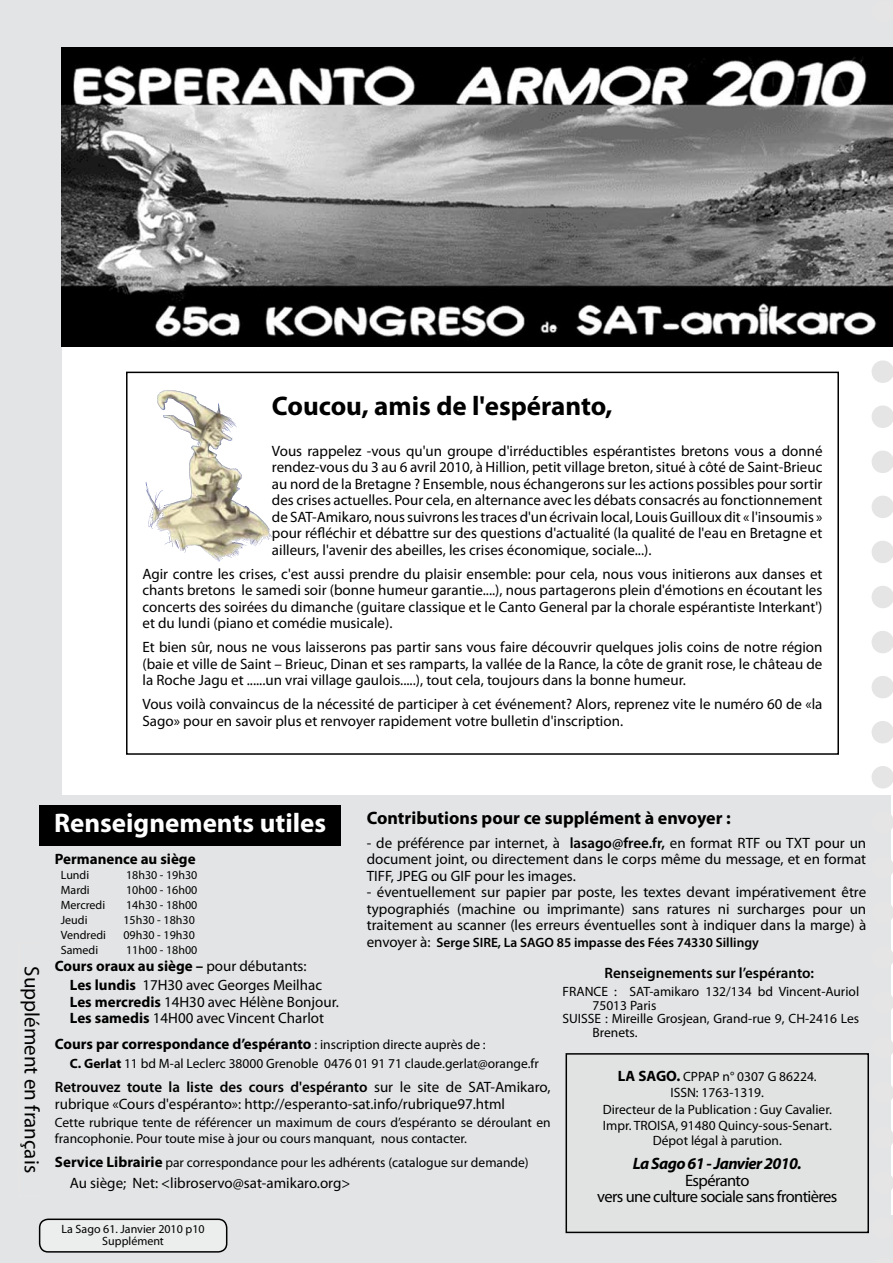
<style>
.page{position:relative;width:893px;height:1263px;background:#fff}
.page>*{position:absolute;margin:0;border:0;box-sizing:border-box;transform-origin:0 0}
.t1{font:700 27px "Myriad Pro";color:#000}
.t2{font:700 27px "Myriad Pro";color:#fefefe}
.t3{font:21px "Myriad Pro";color:#000}
.t4{font:700 18px "Myriad Pro";color:#000}
.t5{font:16.5px/16.5px "Myriad Pro";letter-spacing:-.035em;color:#000;text-align:center}
.t6{font:italic 700 16.5px "Myriad Pro";letter-spacing:-.035em;color:#000}
.t7{font:15px/16.5px "Myriad Pro";color:#000;text-align:justify}
.t8{font:700 15px "Myriad Pro";color:#000}
.t9{font:600 15px "Myriad Pro";color:#000}
.t10{font:13.5px/16.5px "Myriad Pro";color:#000}
.t11{font:600 13.5px "Myriad Pro";color:#000}
.t12{font:12px/12px "Myriad Pro";color:#000;text-align:center}
.s1{font-weight:600}
.s2{font-weight:400;font-size:15px}
.s3{font-weight:700}
.s4{font-weight:400;font-size:13.5px}
.s5{font-weight:700;font-size:15px}
</style>
<div class="page">
<div style="left:0;top:0;width:62px;height:1263px;background:#e3e4e5"></div>
<div style="left:0;top:1215px;width:893px;height:48px;background:#e3e4e5"></div>
<div style="left:40px;top:1219px;width:187px;height:33px;background:#eceded;border-radius:9px"></div>
<div style="left:39px;top:1218px;width:188px;height:34px;border:2px solid #000;border-radius:9px"></div>
<div style="left:0;top:0;width:893px;height:48px;background:#e3e4e5"></div>
<div style="left:126px;top:372px;width:713px;height:383px;border:2px solid #000"></div>
<div style="left:40px;top:795px;width:851px;height:423px;background:#e3e4e5"></div>
<div style="left:566px;top:1053px;width:303px;height:180px;border:2px solid #000"></div>
<div style="left:39px;top:805px;width:302px;height:41px;background:#000"></div>
<svg style="left:871px;top:360px;width:22px;height:830px"></svg>
<img style="left:157px;top:390px;width:33px;height:22px">
<img style="left:62px;top:48px;width:831px;height:299px">
<h1 class="t1" style="left:272px;top:388px;width:342px">Coucou, amis de l'espéranto,</h1>
<p class="t7" style="left:272px;top:442px;width:552px">Vous rappelez -vous qu'un groupe d'irréductibles espérantistes bretons vous a donné rendez-vous du 3 au 6 avril 2010, à Hillion, petit village breton, situé à côté de Saint-Brieuc au nord de la Bretagne ? Ensemble, nous échangerons sur les actions possibles pour sortir des crises actuelles. Pour cela, en alternance avec les débats consacrés au fonctionnement de SAT-Amikaro, nous suivrons les traces d'un écrivain local, Louis Guilloux dit « l'insoumis » pour réfléchir et débattre sur des questions d'actualité (la qualité de l'eau en Bretagne et ailleurs, l'avenir des abeilles, les crises économique, sociale...).</p>
<p class="t7" style="left:143px;top:565px;width:681px">Agir contre les crises, c'est aussi prendre du plaisir ensemble: pour cela, nous vous initierons aux danses et chants bretons le samedi soir (bonne humeur garantie....), nous partagerons plein d'émotions en écoutant les concerts des soirées du dimanche (guitare classique et le Canto General par la chorale espérantiste Interkant') et du lundi (piano et comédie musicale).</p>
<p class="t7" style="left:143px;top:639px;width:681px">Et bien sûr, nous ne vous laisserons pas partir sans vous faire découvrir quelques jolis coins de notre région (baie et ville de Saint – Brieuc, Dinan et ses ramparts, la vallée de la Rance, la côte de granit rose, le château de la Roche Jagu et ......un vrai village gaulois.....), tout cela, toujours dans la bonne humeur.</p>
<p class="t7" style="left:143px;top:696px;width:681px">Vous voilà convaincus de la nécessité de participer à cet événement? Alors, reprenez vite le numéro 60 de «la<br>Sago» pour en savoir plus et renvoyer rapidement votre bulletin d'inscription.</p>
<h2 class="t3" style="left:45px;top:966px;width:208px;rotate:90deg">Supplément en français</h2>
<p class="t4" style="left:367px;top:806px;width:366px">Contributions pour ce supplément à envoyer :</p>
<p class="t7" style="left:367px;top:834px;width:501px">- de préférence par internet, à <span class="s1">lasago@free.fr,</span> en format RTF ou TXT pour un document joint, ou directement dans le corps même du message, et en format TIFF, JPEG ou GIF pour les images.</p>
<p class="t7" style="left:367px;top:883px;width:501px">- éventuellement sur papier par poste, les textes devant impérativement être typographiés (machine ou imprimante) sans ratures ni surcharges pour un traitement au scanner (les erreurs éventuelles sont à indiquer dans la marge) à</p>
<p class="t11" style="left:367px;top:933px;width:394px"><span class="s2">envoyer à:</span> Serge SIRE, La SAGO 85 impasse des Fées 74330 Sillingy</p>
<h1 class="t2" style="left:54px;top:805px;width:273px">Renseignements utiles</h1>
<p class="t8" style="left:55px;top:849px;width:142px">Permanence au siège</p>
<p class="t12" style="left:61px;top:869px;width:30px">Lundi</p>
<p class="t12" style="left:126px;top:869px;width:73px">18h30 - 19h30</p>
<p class="t12" style="left:61px;top:884px;width:30px">Mardi</p>
<p class="t12" style="left:126px;top:884px;width:73px">10h00 - 16h00</p>
<p class="t12" style="left:61px;top:899px;width:46px">Mercredi</p>
<p class="t12" style="left:126px;top:899px;width:73px">14h30 - 18h00</p>
<p class="t12" style="left:61px;top:914px;width:28px">Jeudi</p>
<p class="t12" style="left:123px;top:914px;width:73px">15h30 - 18h30</p>
<p class="t12" style="left:61px;top:929px;width:47px">Vendredi</p>
<p class="t12" style="left:123px;top:929px;width:73px">09h30 - 19h30</p>
<p class="t12" style="left:61px;top:944px;width:39px">Samedi</p>
<p class="t12" style="left:126px;top:944px;width:73px">11h00 - 18h00</p>
<p class="t7" style="left:70px;top:955px;width:254px;line-height:19.5px;text-indent:-15px"><span class="s3">Cours oraux au siège –</span> pour débutants:<br><span class="s3">Les lundis</span> 17H30 avec Georges Meilhac</p>
<p class="t7" style="left:70px;top:993px;width:271px"><span class="s3">Les mercredis</span> 14H30 avec Hélène Bonjour.<br><span class="s3">Les samedis</span> 14H00 avec Vincent Charlot</p>
<p class="t8" style="left:55px;top:1034px;width:432px">Cours par correspondance d’espéranto <span class="s4">: inscription directe auprès de :</span></p>
<p class="t10" style="left:70px;top:1055px;width:470px"><span class="s3">C. Gerlat</span> 11 bd M-al Leclerc 38000 Grenoble 0476 01 91 71 claude.gerlat@orange.fr</p>
<p class="t7" style="left:55px;top:1078px;width:497px"><span class="s1">Retrouvez toute la liste des cours d'espéranto</span> sur le site de SAT-Amikaro, rubrique «Cours d'espéranto»: http://esperanto-sat.info/rubrique97.html</p>
<p class="t10" style="left:55px;top:1114px;width:497px">Cette rubrique tente de référencer un maximum de cours d’espéranto se déroulant en francophonie. Pour toute mise à jour ou cours manquant, nous contacter.</p>
<p class="t10" style="left:55px;top:1154px;width:475px"><span class="s5">Service Librairie</span> par correspondance pour les adhérents (catalogue sur demande)</p>
<p class="t7" style="left:70px;top:1174px;width:282px">Au siège; Net: &lt;libroservo@sat-amikaro.org&gt;</p>
<p class="t9" style="left:604px;top:964px;width:211px">Renseignements sur l’espéranto:</p>
<p class="t10" style="left:562px;top:983px;width:298px">FRANCE : SAT-amikaro 132/134 bd Vincent-Auriol</p>
<p class="t10" style="left:592px;top:997px;width:65px">75013 Paris</p>
<p class="t10" style="left:562px;top:1010px;width:298px">SUISSE : Mireille Grosjean, Grand-rue 9, CH-2416 Les</p>
<p class="t10" style="left:592px;top:1024px;width:47px">Brenets.</p>
<p class="t10" style="left:603px;top:1068px;width:231px;text-align:center"><span class="s5">LA SAGO.</span> CPPAP n° 0307 G 86224.<br>ISSN: 1763-1319.<br>Directeur de la Publication : Guy Cavalier.<br>Impr. TROISA, 91480 Quincy-sous-Senart.</p>
<p class="t10" style="left:653px;top:1132px;width:131px">Dépot légal à parution.</p>
<p class="t6" style="left:633px;top:1153px;width:170px">La Sago 61 - Janvier 2010.</p>
<p class="t5" style="left:597px;top:1172px;width:242px">Espéranto<br>vers une culture sociale sans frontières</p>
<p class="t12" style="left:62px;top:1223px;width:145px">La Sago 61. Janvier 2010 p10<br>Supplément</p>
</div>
